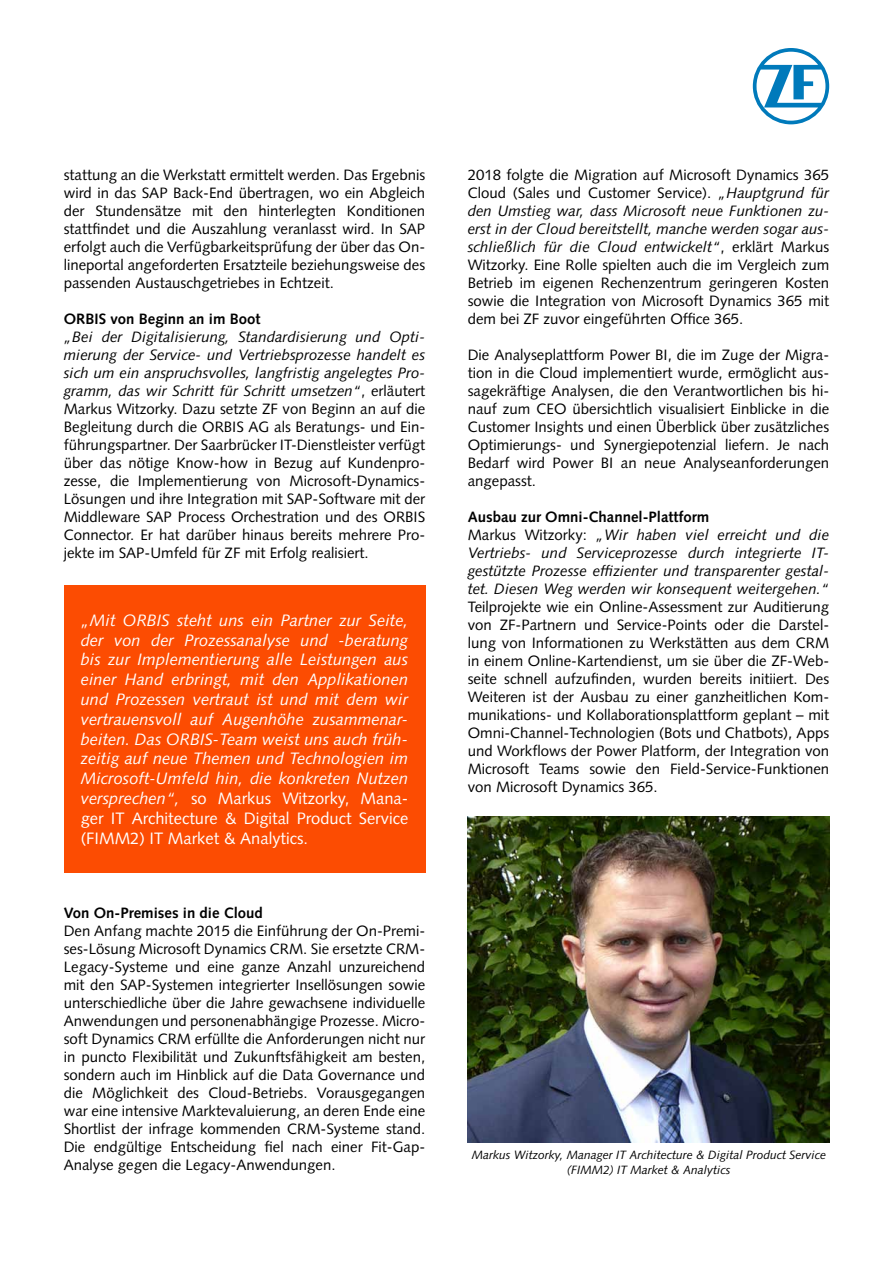
<style>
.page{position:relative;width:893px;height:1263px;background:#fff}
.page>*{position:absolute;margin:0;border:0;box-sizing:border-box;transform-origin:0 0}
.t1{font:italic 16.5px/19.8px "Syntax LT Std";color:#fff;text-align:justify}
.t2{font:15px/18px "Syntax LT Std";color:#000;text-align:justify}
.t3{font:italic 15px/18px "Syntax LT Std";color:#000}
.t4{font:700 15px "Syntax LT Std";color:#000}
.t5{font:italic 12px/14.4px "Syntax LT Std";color:#000;text-align:center}
.s1{font-style:italic}
.s2{font-style:normal}
.s3{font-weight:700;font-style:normal}
</style>
<div class="page">
<div style="left:64px;top:585px;width:361px;height:287px;background:#fc4c02"></div>
<img style="left:468px;top:816px;width:361px;height:326px">
<svg style="left:753px;top:48px;width:76px;height:76px"></svg>
<p class="t2" style="left:64px;top:166px;width:363px">stattung an die Werkstatt ermittelt werden. Das Ergebnis wird in das SAP Back-End übertragen, wo ein Abgleich der Stundensätze mit den hinterlegten Konditionen stattfindet und die Auszahlung veranlasst wird. In SAP erfolgt auch die Verfügbarkeitsprüfung der über das On&shy;lineportal angeforderten Ersatzteile beziehungsweise des passenden Austauschgetriebes in Echtzeit.</p>
<p class="t4" style="left:64px;top:310px;width:198px">ORBIS von Beginn an im Boot</p>
<p class="t2" style="left:64px;top:328px;width:363px"><span class="s1">„Bei der Digitalisierung, Standardisierung und Opti&shy;mierung der Service- und Vertriebsprozesse handelt es sich um ein anspruchsvolles, langfristig angelegtes Pro&shy;gramm, das wir Schritt für Schritt umsetzen“</span>, erläutert Markus Witzorky. Dazu setzte ZF von Beginn an auf die Begleitung durch die ORBIS AG als Beratungs- und Ein&shy;führungspartner. Der Saarbrücker IT-Dienstleister verfügt über das nötige Know-how in Bezug auf Kundenpro&shy;zesse, die Implementierung von Microsoft-Dynamics-Lösungen und ihre Integration mit SAP-Software mit der Middleware SAP Process Orchestration und des ORBIS Connector. Er hat darüber hinaus bereits mehrere Pro&shy;jekte im SAP-Umfeld für ZF mit Erfolg realisiert.</p>
<p class="t1" style="left:81px;top:610px;width:329px">„Mit ORBIS steht uns ein Partner zur Seite, der von der Prozessanalyse und -beratung bis zur Implementierung alle Leistungen aus einer Hand erbringt, mit den Applikationen und Prozessen vertraut ist und mit dem wir vertrauensvoll auf Augenhöhe zusammenar&shy;beiten. Das ORBIS-Team weist uns auch früh&shy;zeitig auf neue Themen und Technologien im Microsoft-Umfeld hin, die konkreten Nutzen versprechen“, <span class="s2">so Markus Witzorky, Mana&shy;ger IT Architecture &amp; Digital Product Service (FIMM2) IT Market &amp; Analytics.</span></p>
<p class="t4" style="left:64px;top:904px;width:201px">Von On-Premises in die Cloud</p>
<p class="t2" style="left:64px;top:922px;width:363px">Den Anfang machte 2015 die Einführung der On-Premi&shy;ses-Lösung Microsoft Dynamics CRM. Sie ersetzte CRM-Legacy-Systeme und eine ganze Anzahl unzureichend mit den SAP-Systemen integrierter Insellösungen sowie unterschiedliche über die Jahre gewachsene individuelle Anwendungen und personenabhängige Prozesse. Micro&shy;soft Dynamics CRM erfüllte die Anforderungen nicht nur in puncto Flexibilität und Zukunftsfähigkeit am besten, sondern auch im Hinblick auf die Data Governance und die Möglichkeit des Cloud-Betriebs. Vorausgegangen war eine intensive Marktevaluierung, an deren Ende eine Shortlist der infrage kommenden CRM-Systeme stand.<br>Die endgültige Entscheidung fiel nach einer Fit-Gap-Analyse gegen die Legacy-Anwendungen.</p>
<p class="t2" style="left:468px;top:166px;width:363px">2018 folgte die Migration auf Microsoft Dynamics 365<br>Cloud (Sales und Customer Service). <span class="s1">„Hauptgrund für den Umstieg war, dass Microsoft neue Funktionen zu&shy;erst in der Cloud bereitstellt, manche werden sogar aus&shy;schließlich für die Cloud entwickelt“</span>, erklärt Markus Witzorky. Eine Rolle spielten auch die im Vergleich zum Betrieb im eigenen Rechenzentrum geringeren Kosten sowie die Integration von Microsoft Dynamics 365 mit dem bei ZF zuvor eingeführten Office 365.</p>
<p class="t2" style="left:468px;top:346px;width:363px">Die Analyseplattform Power BI, die im Zuge der Migra&shy;tion in die Cloud implementiert wurde, ermöglicht aus&shy;sagekräftige Analysen, die den Verantwortlichen bis hi&shy;nauf zum CEO übersichtlich visualisiert Einblicke in die Customer Insights und einen Überblick über zusätzliches Optimierungs- und Synergiepotenzial liefern. Je nach Bedarf wird Power BI an neue Analyseanforderungen angepasst.</p>
<p class="t3" style="left:468px;top:508px;width:363px"><span class="s3">Ausbau zur Omni-Channel-Plattform<br></span><span class="s2">Markus Witzorky:</span> „Wir haben viel erreicht und die Vertriebs- und Serviceprozesse durch integrierte IT&shy;gestützte Prozesse effizienter und transparenter gestal&shy;tet. Diesen Weg werden wir konsequent weitergehen.“</p>
<p class="t2" style="left:468px;top:598px;width:363px">Teilprojekte wie ein Online-Assessment zur Auditierung von ZF-Partnern und Service-Points oder die Darstel&shy;lung von Informationen zu Werkstätten aus dem CRM in einem Online-Kartendienst, um sie über die ZF-Web&shy;seite schnell aufzufinden, wurden bereits initiiert. Des Weiteren ist der Ausbau zu einer ganzheitlichen Kom&shy;munikations- und Kollaborationsplattform geplant – mit Omni-Channel-Technologien (Bots und Chatbots), Apps und Workflows der Power Platform, der Integration von Microsoft Teams sowie den Field-Service-Funktionen von Microsoft Dynamics 365.</p>
<p class="t5" style="left:472px;top:1148px;width:356px">Markus Witzorky, Manager IT Architecture &amp; Digital Product Service (FIMM2) IT Market &amp; Analytics</p>
</div>
